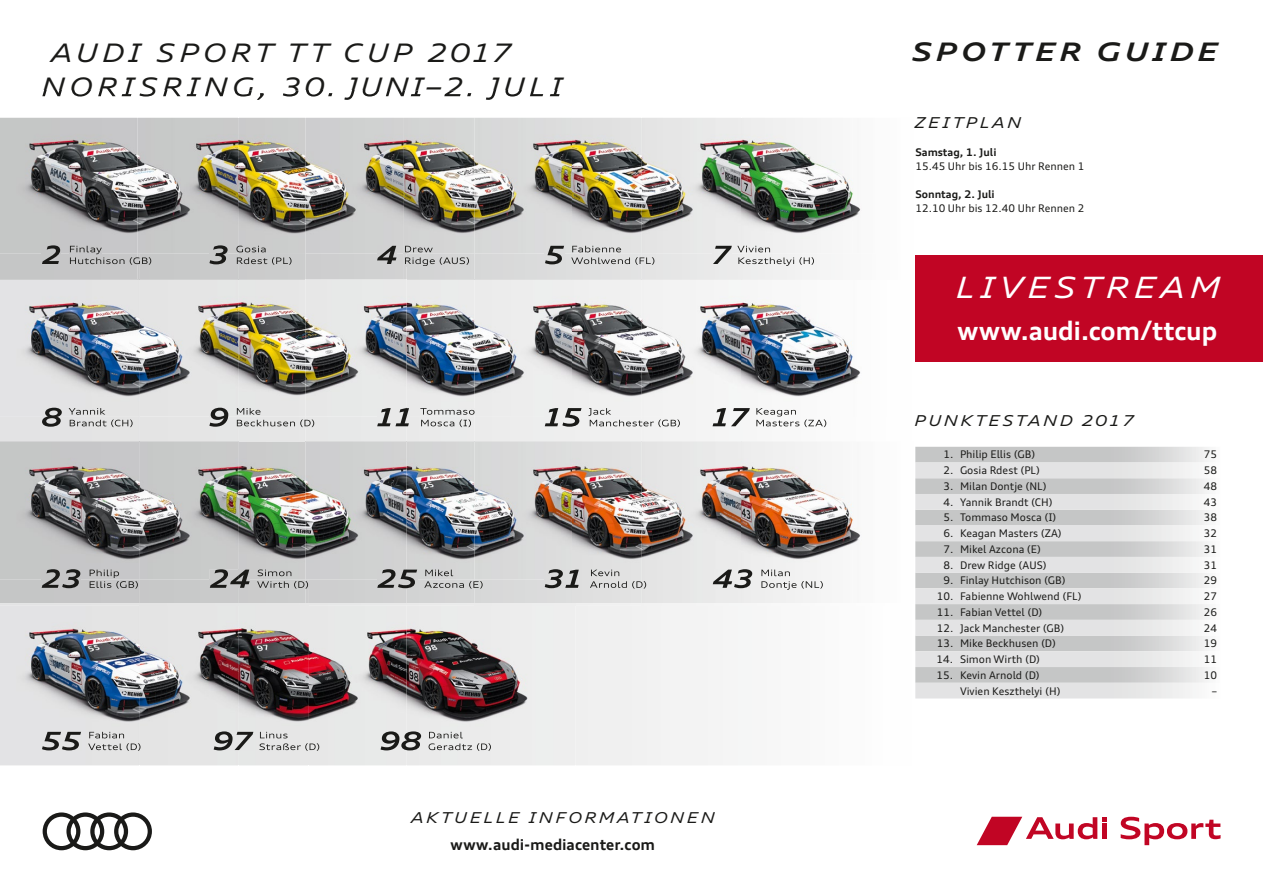
<style>
.page{position:relative;width:1263px;height:893px;background:#fff}
.page>*{position:absolute;margin:0;border:0;box-sizing:border-box;transform-origin:0 0}
.t1{font:italic expanded 29.4px "Audi Type";letter-spacing:.14em;color:#fff}
.t2{font:italic expanded 25.5px/34.5px "Audi Type";letter-spacing:.15em;color:#1a1a18}
.t3{font:700 25.5px "Audi Type";letter-spacing:-.01em;color:#fff}
.t4{font:italic 700 expanded 25.5px "Audi Type";letter-spacing:.15em;color:#1a1a18}
.t5{font:italic expanded 15px "Audi Type";letter-spacing:.15em;color:#1a1a18}
.t6{font:700 15px "Audi Type";color:#1a1a18}
.t7{font:10.5px "Audi Type";color:#1a1a18}
.t8{font:700 10.5px "Audi Type";color:#1a1a18}
</style>
<div class="page">
<div style="left:575px;top:605px;width:148px;height:160px;background:#f2f2f2"></div>
<div style="left:915px;top:255px;width:348px;height:106px;background:#c10524"></div>
<svg style="left:915px;top:447px;width:294px;height:15px;background:#cbcccc"></svg>
<svg style="left:915px;top:462px;width:294px;height:236px;background:#dadadb"></svg>
<svg style="left:43px;top:812px;width:109px;height:38px"></svg>
<svg style="left:1121px;top:817px;width:99px;height:28px"></svg>
<svg style="left:977px;top:817px;width:130px;height:28px"></svg>
<img style="left:0;top:117px;width:238px;height:136px">
<img style="left:42px;top:91px;width:90px;height:6px">
<img style="left:42px;top:245px;width:18px;height:8px">
<img style="left:70px;top:246px;width:32px;height:7px">
<img style="left:0;top:253px;width:140px;height:512px">
<img style="left:42px;top:408px;width:20px;height:9px">
<img style="left:69px;top:408px;width:36px;height:7px">
<img style="left:42px;top:253px;width:18px;height:11px">
<img style="left:70px;top:257px;width:67px;height:8px">
<img style="left:42px;top:569px;width:38px;height:10px">
<img style="left:90px;top:570px;width:29px;height:8px">
<img style="left:42px;top:417px;width:20px;height:10px">
<img style="left:70px;top:419px;width:63px;height:8px">
<img style="left:42px;top:732px;width:39px;height:18px">
<img style="left:89px;top:732px;width:35px;height:6px">
<img style="left:88px;top:743px;width:52px;height:8px">
<img style="left:42px;top:579px;width:38px;height:9px">
<img style="left:90px;top:581px;width:48px;height:8px">
<img style="left:238px;top:117px;width:67px;height:324px">
<img style="left:238px;top:91px;width:61px;height:9px">
<img style="left:238px;top:246px;width:28px;height:6px">
<img style="left:139px;top:91px;width:99px;height:6px">
<img style="left:209px;top:245px;width:19px;height:8px">
<img style="left:137px;top:253px;width:3px;height:26px">
<img style="left:238px;top:280px;width:67px;height:1px">
<img style="left:238px;top:408px;width:23px;height:7px">
<img style="left:140px;top:253px;width:98px;height:188px">
<img style="left:209px;top:408px;width:19px;height:9px">
<img style="left:238px;top:257px;width:54px;height:8px">
<svg style="left:137px;top:257px;width:14px;height:8px"></svg>
<img style="left:209px;top:253px;width:19px;height:11px">
<svg style="left:236px;top:246px;width:2px;height:19px"></svg>
<img style="left:140px;top:442px;width:334px;height:137px">
<img style="left:258px;top:569px;width:33px;height:7px">
<img style="left:210px;top:569px;width:28px;height:10px">
<img style="left:238px;top:441px;width:67px;height:1px">
<img style="left:238px;top:419px;width:67px;height:8px">
<img style="left:209px;top:417px;width:19px;height:10px">
<svg style="left:237px;top:408px;width:1px;height:19px"></svg>
<img style="left:404px;top:117px;width:70px;height:136px">
<img style="left:404px;top:91px;width:68px;height:6px">
<img style="left:405px;top:246px;width:28px;height:6px">
<img style="left:305px;top:117px;width:99px;height:136px">
<img style="left:306px;top:91px;width:98px;height:9px">
<img style="left:377px;top:246px;width:19px;height:7px">
<img style="left:305px;top:253px;width:169px;height:189px">
<img style="left:420px;top:408px;width:54px;height:7px">
<img style="left:305px;top:417px;width:72px;height:2px">
<img style="left:305px;top:280px;width:101px;height:1px">
<img style="left:406px;top:257px;width:63px;height:9px">
<svg style="left:404px;top:253px;width:2px;height:13px"></svg>
<img style="left:377px;top:253px;width:19px;height:11px">
<img style="left:425px;top:570px;width:28px;height:6px">
<img style="left:377px;top:569px;width:29px;height:10px">
<svg style="left:377px;top:408px;width:32px;height:18px"></svg>
<img style="left:421px;top:419px;width:50px;height:8px">
<img style="left:305px;top:441px;width:101px;height:1px">
<svg style="left:305px;top:419px;width:9px;height:8px"></svg>
<img style="left:377px;top:417px;width:29px;height:9px">
<img style="left:140px;top:605px;width:169px;height:160px">
<img style="left:238px;top:731px;width:15px;height:19px">
<img style="left:260px;top:732px;width:28px;height:6px">
<img style="left:259px;top:743px;width:50px;height:8px">
<img style="left:214px;top:731px;width:24px;height:19px">
<img style="left:140px;top:605px;width:98px;height:1px">
<svg style="left:238px;top:569px;width:12px;height:19px"></svg>
<img style="left:257px;top:581px;width:48px;height:8px">
<img style="left:210px;top:579px;width:28px;height:9px">
<img style="left:305px;top:579px;width:4px;height:24px">
<svg style="left:305px;top:603px;width:4px;height:3px"></svg>
<svg style="left:305px;top:581px;width:3px;height:8px"></svg>
<img style="left:406px;top:605px;width:169px;height:160px">
<img style="left:406px;top:731px;width:15px;height:19px">
<img style="left:429px;top:732px;width:34px;height:6px">
<img style="left:429px;top:743px;width:62px;height:8px">
<img style="left:406px;top:579px;width:68px;height:24px">
<svg style="left:406px;top:569px;width:11px;height:19px"></svg>
<img style="left:424px;top:581px;width:50px;height:8px">
<img style="left:309px;top:579px;width:97px;height:187px">
<svg style="left:309px;top:743px;width:10px;height:8px"></svg>
<img style="left:380px;top:731px;width:26px;height:19px">
<img style="left:377px;top:579px;width:29px;height:9px">
<img style="left:572px;top:118px;width:70px;height:485px">
<img style="left:572px;top:246px;width:49px;height:6px">
<img style="left:474px;top:117px;width:98px;height:488px">
<img style="left:486px;top:91px;width:74px;height:9px">
<img style="left:545px;top:246px;width:19px;height:7px">
<img style="left:572px;top:280px;width:70px;height:1px">
<img style="left:589px;top:408px;width:22px;height:8px">
<img style="left:474px;top:280px;width:98px;height:1px">
<img style="left:545px;top:408px;width:27px;height:9px">
<img style="left:572px;top:257px;width:70px;height:8px">
<img style="left:545px;top:253px;width:19px;height:11px">
<img style="left:545px;top:569px;width:34px;height:19px">
<img style="left:591px;top:570px;width:28px;height:6px">
<img style="left:590px;top:581px;width:52px;height:8px">
<img style="left:572px;top:588px;width:3px;height:15px">
<svg style="left:572px;top:579px;width:3px;height:9px"></svg>
<svg style="left:474px;top:581px;width:9px;height:8px"></svg>
<img style="left:545px;top:579px;width:27px;height:9px">
<svg style="left:572px;top:408px;width:9px;height:19px"></svg>
<img style="left:590px;top:419px;width:52px;height:8px">
<img style="left:545px;top:417px;width:27px;height:10px">
<img style="left:741px;top:118px;width:120px;height:485px">
<img style="left:741px;top:246px;width:29px;height:6px">
<img style="left:642px;top:118px;width:99px;height:487px">
<img style="left:713px;top:246px;width:19px;height:7px">
<img style="left:741px;top:280px;width:167px;height:1px">
<img style="left:756px;top:408px;width:40px;height:9px">
<img style="left:642px;top:280px;width:99px;height:1px">
<img style="left:712px;top:408px;width:29px;height:9px">
<img style="left:741px;top:257px;width:73px;height:9px">
<svg style="left:642px;top:257px;width:12px;height:8px"></svg>
<img style="left:713px;top:253px;width:19px;height:11px">
<svg style="left:737px;top:246px;width:4px;height:20px"></svg>
<img style="left:741px;top:569px;width:11px;height:19px">
<img style="left:761px;top:570px;width:29px;height:6px">
<img style="left:761px;top:581px;width:62px;height:9px">
<svg style="left:642px;top:581px;width:4px;height:8px"></svg>
<img style="left:713px;top:569px;width:28px;height:19px">
<svg style="left:741px;top:408px;width:9px;height:18px"></svg>
<img style="left:756px;top:419px;width:70px;height:8px">
<img style="left:642px;top:419px;width:38px;height:8px">
<img style="left:712px;top:417px;width:29px;height:9px">
<h2 class="t2" style="left:41px;top:34px;width:523px;text-indent:10px">AUDI SPORT TT CUP 2017<br>NORISRING, 30. JUNI–2. JULI</h2>
<h3 class="t5" style="left:411px;top:808px;width:306px">AKTUELLE INFORMATIONEN</h3>
<h3 class="t6" style="left:451px;top:835px;width:206px">www.audi-mediacenter.com</h3>
<h2 class="t4" style="left:912px;top:34px;width:308px">SPOTTER GUIDE</h2>
<h3 class="t5" style="left:914px;top:112px;width:108px">ZEITPLAN</h3>
<p class="t8" style="left:915px;top:146px;width:83px">Samstag, 1. Juli</p>
<p class="t7" style="left:915px;top:160px;width:171px">15.45 Uhr bis 16.15 Uhr Rennen 1</p>
<p class="t8" style="left:915px;top:188px;width:81px">Sonntag, 2. Juli</p>
<p class="t7" style="left:915px;top:202px;width:171px">12.10 Uhr bis 12.40 Uhr Rennen 2</p>
<h1 class="t1" style="left:956px;top:267px;width:267px">LIVESTREAM</h1>
<h2 class="t3" style="left:957px;top:315px;width:261px">www.audi.com/ttcup</h2>
<h3 class="t5" style="left:914px;top:410px;width:221px">PUNKTESTAND 2017</h3>
<p class="t7" style="left:943px;top:448px;width:93px">1. Philip Ellis (GB)</p>
<p class="t7" style="left:1204px;top:448px;width:15px">75</p>
<p class="t7" style="left:943px;top:464px;width:98px">2. Gosia Rdest (PL)</p>
<p class="t7" style="left:1204px;top:464px;width:15px">58</p>
<p class="t7" style="left:943px;top:480px;width:105px">3. Milan Dontje (NL)</p>
<p class="t7" style="left:1204px;top:480px;width:15px">48</p>
<p class="t7" style="left:943px;top:495px;width:111px">4. Yannik Brandt (CH)</p>
<p class="t7" style="left:1204px;top:495px;width:15px">43</p>
<p class="t7" style="left:943px;top:511px;width:114px">5. Tommaso Mosca (I)</p>
<p class="t7" style="left:1204px;top:511px;width:15px">38</p>
<p class="t7" style="left:943px;top:527px;width:120px">6. Keagan Masters (ZA)</p>
<p class="t7" style="left:1204px;top:527px;width:15px">32</p>
<p class="t7" style="left:943px;top:543px;width:99px">7. Mikel Azcona (E)</p>
<p class="t7" style="left:1204px;top:543px;width:15px">31</p>
<p class="t7" style="left:943px;top:558px;width:105px">8. Drew Ridge (AUS)</p>
<p class="t7" style="left:1204px;top:558px;width:15px">31</p>
<p class="t7" style="left:943px;top:574px;width:124px">9. Finlay Hutchison (GB)</p>
<p class="t7" style="left:1204px;top:574px;width:15px">29</p>
<p class="t7" style="left:937px;top:590px;width:146px">10. Fabienne Wohlwend (FL)</p>
<p class="t7" style="left:1204px;top:590px;width:15px">27</p>
<p class="t7" style="left:937px;top:606px;width:107px">11. Fabian Vettel (D)</p>
<p class="t7" style="left:1204px;top:606px;width:15px">26</p>
<p class="t7" style="left:937px;top:621px;width:129px">12. Jack Manchester (GB)</p>
<p class="t7" style="left:1204px;top:621px;width:15px">24</p>
<p class="t7" style="left:937px;top:637px;width:121px">13. Mike Beckhusen (D)</p>
<p class="t7" style="left:1204px;top:637px;width:15px">19</p>
<p class="t7" style="left:936px;top:653px;width:105px">14. Simon Wirth (D)</p>
<p class="t7" style="left:1204px;top:653px;width:15px">11</p>
<p class="t7" style="left:936px;top:669px;width:105px">15. Kevin Arnold (D)</p>
<p class="t7" style="left:1204px;top:669px;width:15px">10</p>
<p class="t7" style="left:960px;top:684px;width:102px">Vivien Keszthelyi (H)</p>
<p class="t7" style="left:1212px;top:684px;width:7px">–</p>
</div>
